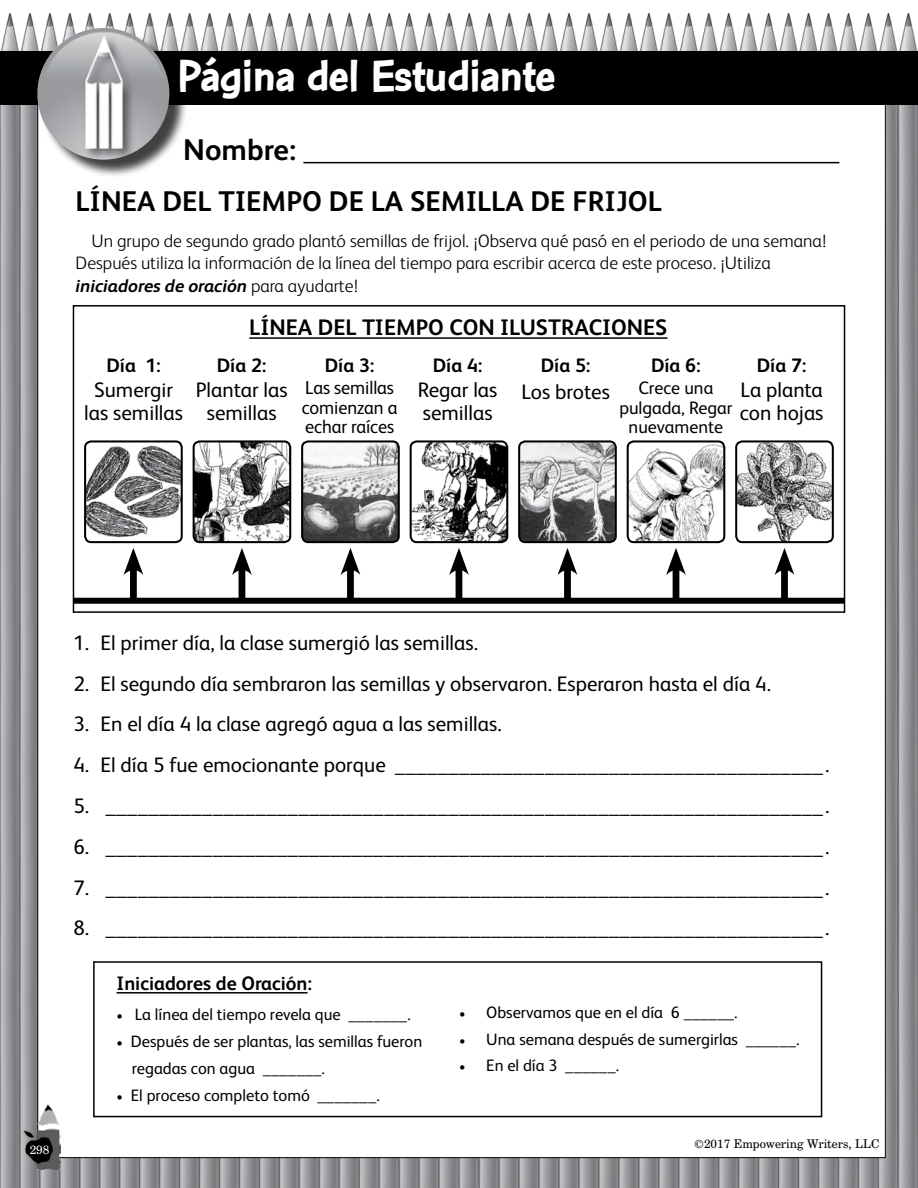
<style>
.page{position:relative;width:918px;height:1188px;background:#fff}
.page>*{position:absolute;margin:0;border:0;box-sizing:border-box;transform-origin:0 0}
.t1{font:700 48px "Con Brush";letter-spacing:-.02em;color:#fff}
.t2{font:700 30px "FS Albert";color:#000}
.t3{font:700 28.5px "FS Albert";color:#000}
.t4{font:700 22.5px "FS Albert";color:#000}
.t5{font:21px/22.5px "FS Albert";color:#000;text-align:center}
.t6{font:700 19.5px "FS Albert";color:#000}
.t7{font:18.75px/19.5px "FS Albert";letter-spacing:-.005em;color:#000}
.t8{font:300 18px/22.5px "FS Albert";color:#000}
.t9{font:18px/19.5px "FS Albert";color:#000;text-align:center}
.t10{font:16.5px/27px "FS Albert";color:#000}
.t11{font:12px "Century Schoolbook BT";color:#000}
.t12{font:12px "Century Schoolbook BT";color:#fff}
.s1{font-weight:700;font-style:italic}
.s2{font-family:"Minion Pro"}
</style>
<div class="page">
<img style="left:0;top:13px;width:918px;height:1175px">
<div style="left:38px;top:68px;width:847px;height:1090px;background:#fff"></div>
<div style="left:0;top:51px;width:918px;height:54px;background:#000"></div>
<div style="left:40px;top:30px;width:148px;height:148px;background:#000;opacity:.75"></div>
<img style="left:37px;top:28px;width:132px;height:132px;border-radius:66px">
<img style="left:24px;top:1104px;width:37px;height:66px">
<hr style="left:303px;top:162px;width:536px;height:1px;background:#000">
<hr style="left:117px;top:992px;width:191px;height:2px;background:#000">
<div style="left:93px;top:961px;width:729px;height:156px;border:2px solid #000"></div>
<div style="left:73px;top:305px;width:772px;height:308px;border:2px solid #000"></div>
<hr style="left:249px;top:337px;width:418px;height:2px;background:#000">
<div style="left:73px;top:598px;width:772px;height:6px;background:#000"></div>
<div style="left:130px;top:564px;width:7px;height:35px;background:#000"></div>
<svg style="left:123px;top:548px;width:20px;height:27px"></svg>
<div style="left:239px;top:564px;width:6px;height:35px;background:#000"></div>
<svg style="left:232px;top:548px;width:20px;height:27px"></svg>
<div style="left:347px;top:564px;width:7px;height:35px;background:#000"></div>
<svg style="left:341px;top:548px;width:19px;height:27px"></svg>
<div style="left:456px;top:564px;width:6px;height:35px;background:#000"></div>
<svg style="left:449px;top:548px;width:20px;height:27px"></svg>
<div style="left:564px;top:564px;width:7px;height:35px;background:#000"></div>
<svg style="left:558px;top:548px;width:19px;height:27px"></svg>
<div style="left:673px;top:564px;width:6px;height:35px;background:#000"></div>
<svg style="left:666px;top:548px;width:20px;height:27px"></svg>
<img style="left:87px;top:444px;width:93px;height:94px">
<div style="left:84px;top:440px;width:99px;height:103px;border:2px solid #000;border-radius:6px"></div>
<img style="left:194px;top:443px;width:96px;height:99px">
<div style="left:193px;top:440px;width:98px;height:103px;border:2px solid #000;border-radius:6px"></div>
<img style="left:304px;top:443px;width:93px;height:97px">
<div style="left:301px;top:440px;width:99px;height:103px;border:2px solid #000;border-radius:6px"></div>
<img style="left:411px;top:443px;width:96px;height:99px">
<div style="left:410px;top:440px;width:98px;height:103px;border:2px solid #000;border-radius:6px"></div>
<img style="left:521px;top:443px;width:93px;height:97px">
<div style="left:518px;top:440px;width:99px;height:103px;border:2px solid #000;border-radius:6px"></div>
<img style="left:628px;top:444px;width:96px;height:98px">
<div style="left:627px;top:440px;width:98px;height:103px;border:2px solid #000;border-radius:6px"></div>
<img style="left:738px;top:443px;width:93px;height:97px">
<div style="left:735px;top:440px;width:99px;height:103px;border:2px solid #000;border-radius:6px"></div>
<div style="left:781px;top:564px;width:7px;height:35px;background:#000"></div>
<svg style="left:775px;top:548px;width:19px;height:27px"></svg>
<h1 class="t1" style="left:177px;top:46px;width:380px">Página del Estudiante</h1>
<h2 class="t2" style="left:183px;top:129px;width:114px">Nombre:</h2>
<h3 class="t3" style="left:76px;top:182px;width:588px">LÍNEA DEL TIEMPO DE LA SEMILLA DE FRIJOL</h3>
<p class="t8" style="left:76px;top:229px;width:752px;text-indent:16px">Un grupo de segundo grado plantó semillas de frijol. ¡Observa qué pasó en el periodo de una semana!<br>Después utiliza la información de la línea del tiempo para escribir acerca de este proceso. ¡Utiliza <span class="s1">iniciadores de oración</span> para ayudarte!</p>
<p class="t6" style="left:106px;top:352px;width:56px">Día 1:</p>
<p class="t5" style="left:84px;top:378px;width:100px">Sumergir las semillas</p>
<p class="t4" style="left:249px;top:312px;width:420px">LÍNEA DEL TIEMPO CON ILUSTRACIONES</p>
<p class="t6" style="left:217px;top:352px;width:51px">Día 2:</p>
<p class="t5" style="left:196px;top:378px;width:93px">Plantar las semillas</p>
<p class="t6" style="left:325px;top:352px;width:51px">Día 3:</p>
<p class="t7" style="left:302px;top:377px;width:97px">Las semillas comienzan a echar raíces</p>
<p class="t6" style="left:433px;top:352px;width:51px">Día 4:</p>
<p class="t5" style="left:418px;top:378px;width:81px;text-align:left">Regar las semillas</p>
<p class="t6" style="left:541px;top:352px;width:51px">Día 5:</p>
<p class="t5" style="left:521px;top:379px;width:90px">Los brotes</p>
<p class="t6" style="left:651px;top:352px;width:51px">Día 6:</p>
<p class="t9" style="left:619px;top:378px;width:115px">Crece una pulgada, Regar nuevamente</p>
<p class="t6" style="left:757px;top:352px;width:51px">Día 7:</p>
<p class="t5" style="left:740px;top:378px;width:85px;text-align:left">La planta con hojas</p>
<p class="t5" style="left:73px;top:630px;width:406px">1. El primer día, la clase sumergió las semillas.</p>
<p class="t5" style="left:73px;top:671px;width:699px">2. El segundo día sembraron las semillas y observaron. Esperaron hasta el día 4.</p>
<p class="t5" style="left:73px;top:712px;width:430px">3. En el día 4 la clase agregó agua a las semillas.</p>
<p class="t5" style="left:73px;top:753px;width:758px">4. El día 5 fue emocionante porque ________________________________________.</p>
<p class="t5" style="left:73px;top:793px;width:758px">5. ___________________________________________________________________.</p>
<p class="t5" style="left:73px;top:834px;width:758px">6. ___________________________________________________________________.</p>
<p class="t5" style="left:73px;top:875px;width:757px">7. ___________________________________________________________________.</p>
<p class="t5" style="left:73px;top:916px;width:757px">8. ___________________________________________________________________.</p>
<p class="t6" style="left:117px;top:970px;width:197px">Iniciadores de Oración:</p>
<p class="t10" style="left:117px;top:1000px;width:296px"><span class="s2">•</span> La línea del tiempo revela que _______.</p>
<p class="t10" style="left:132px;top:1027px;width:292px;text-indent:-15px"><span class="s2">•</span> Después de ser plantas, las semillas fueron regadas con agua _______.</p>
<p class="t10" style="left:117px;top:1081px;width:265px"><span class="s2">•</span> El proceso completo tomó _______.</p>
<p class="t10" style="left:459px;top:998px;width:280px"><span class="s2">•</span> Observamos que en el día 6 ______.</p>
<p class="t10" style="left:459px;top:1025px;width:342px"><span class="s2">•</span> Una semana después de sumergirlas ______.</p>
<p class="t10" style="left:459px;top:1052px;width:161px"><span class="s2">•</span> En el día 3 ______.</p>
<p class="t12" style="left:30px;top:1142px;width:21px">298</p>
<p class="t11" style="left:694px;top:1136px;width:187px">©2017 Empowering Writers, LLC</p>
</div>
